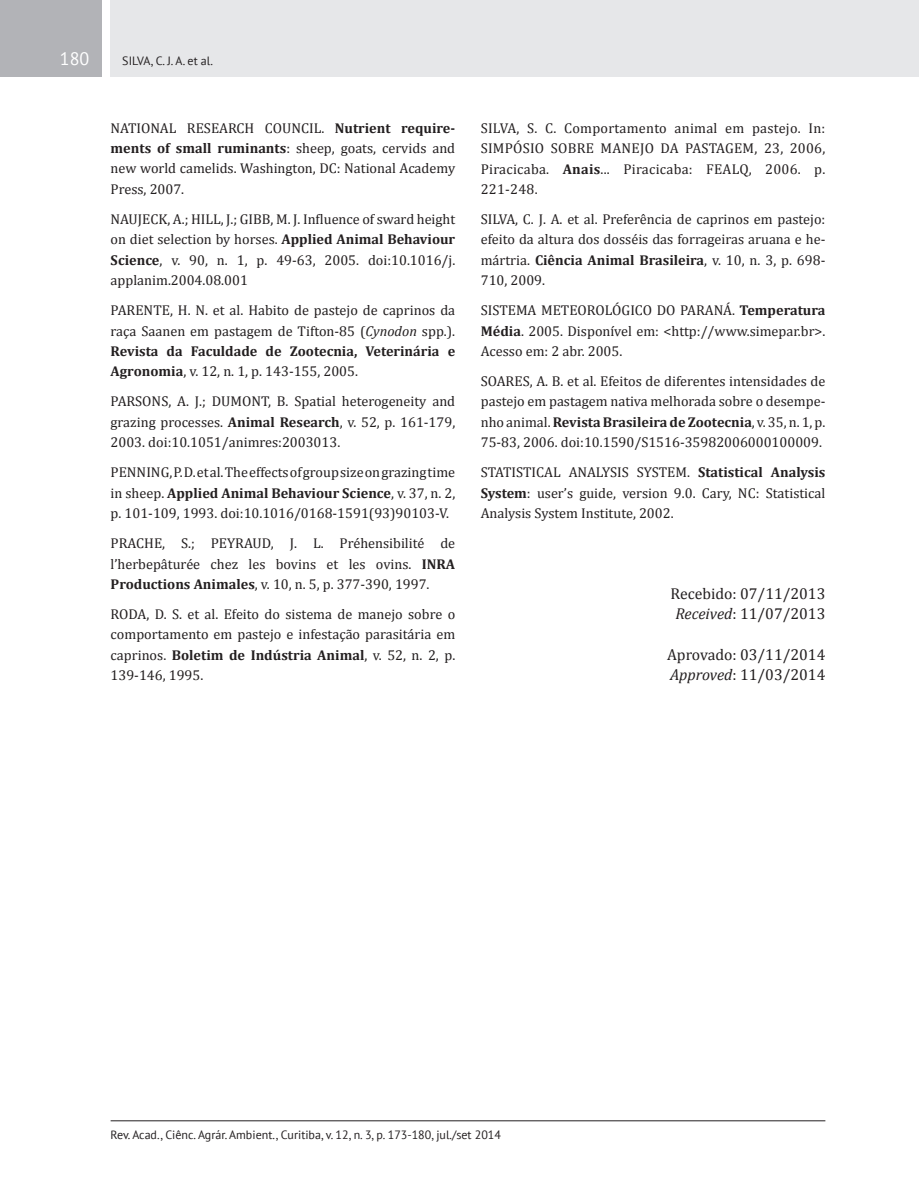
<style>
.page{position:relative;width:919px;height:1191px;background:#fff}
.page>*{position:absolute;margin:0;border:0;box-sizing:border-box;transform-origin:0 0}
.t1{font:18px "PT Sans";color:#fff}
.t2{font:15.75px/20.2px "Cambria";color:#231f20;text-align:center}
.t3{font:14.25px/20.2px "Cambria";color:#231f20;text-align:justify}
.t4{font:12px "PT Sans";color:#231f20}
.s1{font-weight:700}
.s2{font-style:italic}
</style>
<div class="page">
<div style="left:111px;top:0;width:807px;height:77px;background:#e6e7e9"></div>
<div style="left:0;top:0;width:102px;height:77px;background:#b2b3b7"></div>
<hr style="left:111px;top:1120px;width:714px;height:1px;background:#231f20">
<p class="t1" style="left:60px;top:47px;width:31px">180</p>
<p class="t4" style="left:122px;top:53px;width:92px">SILVA, C. J. A. et al.</p>
<p class="t3" style="left:111px;top:118px;width:346px">NATIONAL RESEARCH COUNCIL. <span class="s1">Nutrient require&shy;ments of small ruminants</span>: sheep, goats, cervids and new world camelids. Washington, DC: National Academy Press, 2007.</p>
<p class="t3" style="left:111px;top:209px;width:346px">NAUJECK, A.; HILL, J.; GIBB, M. J. Influence of sward height on diet selection by horses. <span class="s1">Applied Animal Behaviour Science</span>, v. 90, n. 1, p. 49-63, 2005. doi:10.1016/j. applanim.2004.08.001</p>
<p class="t3" style="left:111px;top:300px;width:346px">PARENTE, H. N. et al. Habito de pastejo de caprinos da raça Saanen em pastagem de Tifton-85 (<span class="s2">Cynodon</span> spp.).<br><span class="s1">Revista da Faculdade de Zootecnia, Veterinária e Agronomia</span>, v. 12, n. 1, p. 143-155, 2005.</p>
<p class="t3" style="left:111px;top:391px;width:346px">PARSONS, A. J.; DUMONT, B. Spatial heterogeneity and grazing processes. <span class="s1">Animal Research</span>, v. 52, p. 161-179, 2003. doi:10.1051/animres:2003013.</p>
<p class="t3" style="left:111px;top:462px;width:346px">PENNING, P. D. et al. The effects of group size on grazing time in sheep. <span class="s1">Applied Animal Behaviour Science</span>, v. 37, n. 2, p. 101-109, 1993. doi:10.1016/0168-1591(93)90103-V.</p>
<p class="t3" style="left:111px;top:533px;width:346px">PRACHE, S.; PEYRAUD, J. L. Préhensibilité de l’herbepâturée chez les bovins et les ovins. <span class="s1">INRA Productions Animales</span>, v. 10, n. 5, p. 377-390, 1997.</p>
<p class="t3" style="left:111px;top:604px;width:346px">RODA, D. S. et al. Efeito do sistema de manejo sobre o comportamento em pastejo e infestação parasitária em caprinos. <span class="s1">Boletim de Indústria Animal</span>, v. 52, n. 2, p.<br>139-146, 1995.</p>
<p class="t3" style="left:480px;top:118px;width:346px">SILVA, S. C. Comportamento animal em pastejo. In:<br>SIMPÓSIO SOBRE MANEJO DA PASTAGEM, 23, 2006, Piracicaba. <span class="s1">Anais</span>... Piracicaba: FEALQ, 2006. p.<br>221-248.</p>
<p class="t3" style="left:480px;top:209px;width:346px">SILVA, C. J. A. et al. Preferência de caprinos em pastejo: efeito da altura dos dosséis das forrageiras aruana e he&shy;mártria. <span class="s1">Ciência Animal Brasileira</span>, v. 10, n. 3, p. 698- 710, 2009.</p>
<p class="t3" style="left:480px;top:300px;width:346px">SISTEMA METEOROLÓGICO DO PARANÁ. <span class="s1">Temperatura Média</span>. 2005. Disponível em: &lt;http://www.simepar.br&gt;.<br>Acesso em: 2 abr. 2005.</p>
<p class="t3" style="left:480px;top:371px;width:346px">SOARES, A. B. et al. Efeitos de diferentes intensidades de pastejo em pastagem nativa melhorada sobre o desempe&shy;nho animal. <span class="s1">Revista Brasileira de Zootecnia</span>, v. 35, n. 1, p.<br>75-83, 2006. doi:10.1590/S1516-35982006000100009.</p>
<p class="t3" style="left:480px;top:462px;width:346px">STATISTICAL ANALYSIS SYSTEM. <span class="s1">Statistical Analysis System</span>: user’s guide, version 9.0. Cary, NC: Statistical Analysis System Institute, 2002.</p>
<p class="t2" style="left:670px;top:583px;width:156px">Recebido: 07/11/2013<br><span class="s2">Received</span>: 11/07/2013</p>
<p class="t2" style="left:667px;top:644px;width:160px;text-align:left">Aprovado: 03/11/2014<br><span class="s2">Approved</span>: 11/03/2014</p>
<p class="t4" style="left:111px;top:1126px;width:392px">Rev. Acad., Ciênc. Agrár. Ambient., Curitiba, v. 12, n. 3, p. 173-180, jul./set 2014</p>
</div>
